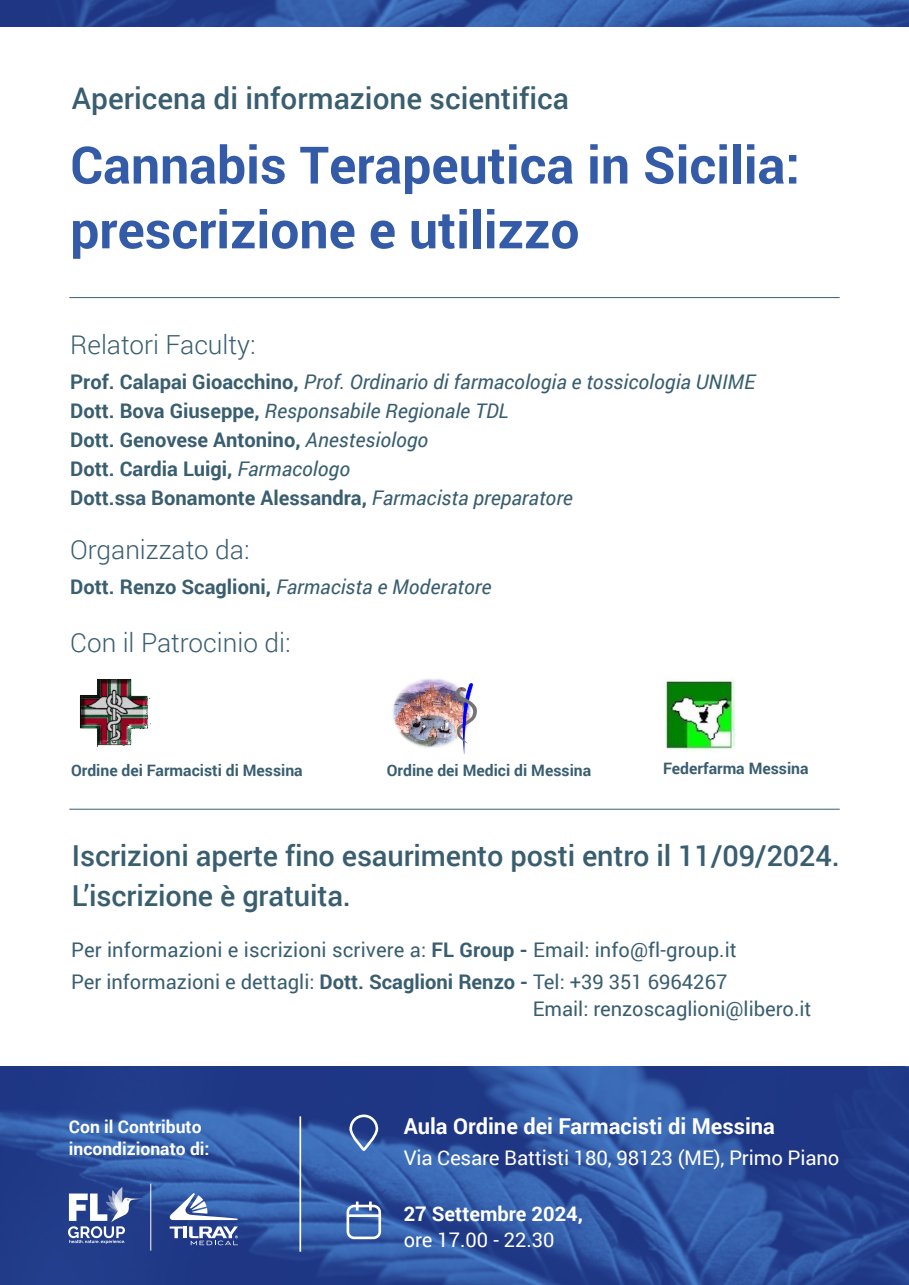
<style>
.page{position:relative;width:909px;height:1285px;background:#fff}
.page>*{position:absolute;margin:0;border:0;box-sizing:border-box;transform-origin:0 0}
.t1{font:700 51.62px/64.8px "Roboto";color:#335ba7}
.t2{font:500 29.75px "Roboto";color:#395e70}
.t3{font:500 28.88px/39.4px "Roboto";letter-spacing:-.005em;color:#395e70}
.t4{font:300 26.25px "Roboto";color:#395e70}
.t5{font:700 21.88px "Roboto";color:#fff}
.t6{font:italic 20.12px/28.9px "Roboto";color:#395e70}
.t7{font:20.12px/31.5px "Roboto";color:#395e70}
.t8{font:20.12px "Roboto";letter-spacing:-.01em;color:#fff}
.t9{font:700 20.12px "Roboto";color:#fff}
.t10{font:700 17.5px/21.9px "Roboto";color:#fff}
.t11{font:700 15.75px "Roboto";color:#395e70}
.s1{font-weight:700;font-style:normal}
.s2{font-weight:700}
</style>
<div class="page">
<img style="left:0;top:1066px;width:908px;height:218px">
<img style="left:0;top:0;width:908px;height:26px">
<hr style="left:69px;top:297px;width:770px;height:1px;background:#395e70">
<div style="left:349px;top:1114px;width:29px;height:37px;border:3px solid #fff;border-radius:13px"></div>
<div style="left:346px;top:1204px;width:35px;height:35px;border:3px solid #fff;border-radius:6px"></div>
<hr style="left:348px;top:1214px;width:31px;height:2px;background:#fff">
<svg style="left:356px;top:1201px;width:2px;height:9px"></svg>
<svg style="left:369px;top:1201px;width:2px;height:9px"></svg>
<hr style="left:299px;top:1116px;width:2px;height:135px;background:#fff">
<hr style="left:150px;top:1183px;width:1px;height:67px;background:#fff">
<svg style="left:169px;top:1226px;width:14px;height:12px"></svg>
<hr style="left:183px;top:1226px;width:4px;height:12px;background:#fff">
<svg style="left:189px;top:1226px;width:49px;height:19px"></svg>
<svg style="left:170px;top:1193px;width:67px;height:27px"></svg>
<svg style="left:68px;top:1187px;width:74px;height:56px"></svg>
<hr style="left:69px;top:808px;width:770px;height:1px;background:#395e70">
<img style="left:80px;top:679px;width:71px;height:68px">
<img style="left:665px;top:680px;width:69px;height:70px">
<img style="left:392px;top:678px;width:85px;height:76px">
<h2 class="t2" style="left:72px;top:78px;width:498px">Apericena di informazione scientifica</h2>
<h1 class="t1" style="left:70px;top:131px;width:731px">Cannabis Terapeutica in Sicilia: prescrizione e utilizzo</h1>
<h3 class="t4" style="left:70px;top:326px;width:187px">Relatori Faculty:</h3>
<p class="t6" style="left:70px;top:366px;width:686px"><span class="s1">Prof. Calapai Gioacchino,</span> Prof. Ordinario di farmacologia e tossicologia UNIME <span class="s1">Dott. Bova Giuseppe,</span> Responsabile Regionale TDL<br><span class="s1">Dott. Genovese Antonino,</span> Anestesiologo<br><span class="s1">Dott. Cardia Luigi,</span> Farmacologo<br><span class="s1">Dott.ssa Bonamonte Alessandra,</span> Farmacista preparatore</p>
<h3 class="t4" style="left:70px;top:531px;width:181px">Organizzato da:</h3>
<p class="t6" style="left:70px;top:571px;width:422px"><span class="s1">Dott. Renzo Scaglioni,</span> Farmacista e Moderatore</p>
<h3 class="t4" style="left:70px;top:625px;width:222px">Con il Patrocinio di:</h3>
<p class="t11" style="left:71px;top:759px;width:233px">Ordine dei Farmacisti di Messina</p>
<p class="t11" style="left:387px;top:759px;width:206px">Ordine dei Medici di Messina</p>
<p class="t11" style="left:663px;top:757px;width:147px">Federfarma Messina</p>
<h3 class="t3" style="left:72px;top:835px;width:769px">Iscrizioni aperte fino esaurimento posti entro il 11/09/2024.<br>L’iscrizione è gratuita.</h3>
<p class="t7" style="left:71px;top:933px;width:667px">Per informazioni e iscrizioni scrivere a: <span class="s2">FL Group -</span> Email: info@fl-group.it<br>Per informazioni e dettagli: <span class="s2">Dott. Scaglioni Renzo -</span> Tel: +39 351 6964267</p>
<p class="t7" style="left:532px;top:992px;width:280px">Email: renzoscaglioni@libero.it</p>
<p class="t10" style="left:69px;top:1114px;width:142px">Con il Contributo incondizionato di:</p>
<p class="t5" style="left:403px;top:1111px;width:372px">Aula Ordine dei Farmacisti di Messina</p>
<p class="t8" style="left:403px;top:1143px;width:437px">Via Cesare Battisti 180, 98123 (ME), Primo Piano</p>
<p class="t9" style="left:403px;top:1199px;width:181px">27 Settembre 2024,</p>
<p class="t8" style="left:403px;top:1225px;width:152px">ore 17.00 - 22.30</p>
</div>
